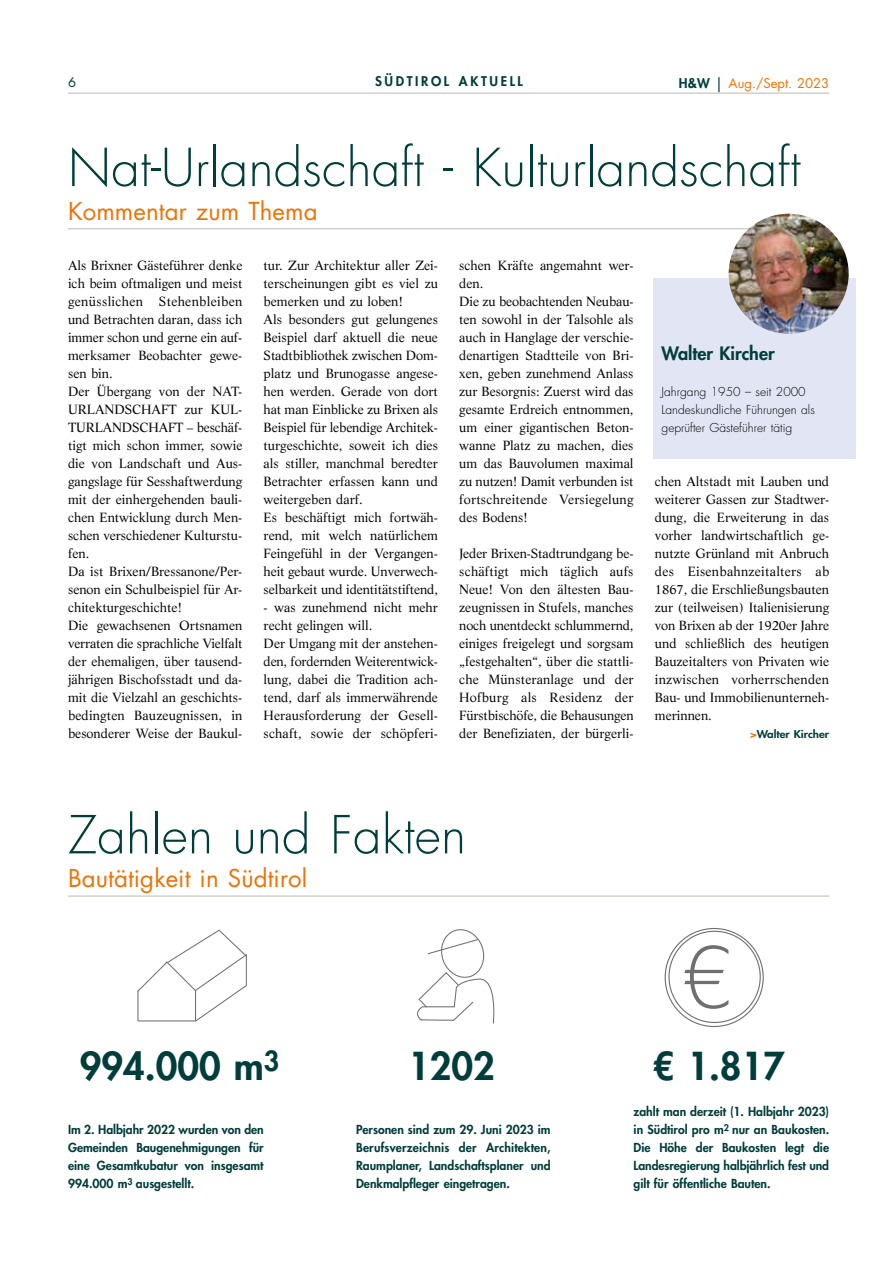
<style>
.page{position:relative;width:893px;height:1263px;background:#fff}
.page>*{position:absolute;margin:0;border:0;box-sizing:border-box;transform-origin:0 0}
.t1{font:300 82.5px "Futura Std";color:#706f6f}
.t2{font:300 51px "Futura Std";letter-spacing:.005em;color:#003d3b}
.t3{font:800 37.5px "Futura Std";color:#003d3b}
.t4{font:24px "Futura Std";letter-spacing:.005em;color:#ee7203}
.t5{font:800 18px "Futura Std";color:#003d3b}
.t6{font:13.05px/18px "Life LT Std";color:#000}
.t7{font:13.05px "Futura Std";color:#ee7203}
.t8{font:800 13.05px "Futura Std";letter-spacing:.2em;color:#003d3b}
.t9{font:13.05px "Futura Std";color:#003d3b}
.t10{font:800 12.15px/18px "Futura Std";color:#003d3b;text-align:justify}
.t11{font:300 12px/18px "Futura Std";color:#000}
.t12{font:800 10.5px "Futura Std";color:#003d3b;scale:1.1 1}
.s1{font-weight:800;color:#003d3b}
.s2{font-size:15px;color:#003d3b}
.s3{color:#ee7203}
</style>
<div class="page">
<hr style="left:68px;top:228px;width:761px;height:1px;background:#bdb9b3">
<hr style="left:68px;top:896px;width:761px;height:1px;background:#bdb9b3">
<svg style="left:417px;top:929px;width:78px;height:95px"></svg>
<svg style="left:137px;top:929px;width:110px;height:93px"></svg>
<hr style="left:138px;top:1020px;width:58px;height:1px;background:#706f6f">
<div style="left:653px;top:279px;width:203px;height:180px;background:#e2e6f4"></div>
<img style="left:729px;top:214px;width:120px;height:120px;border-radius:60px">
<hr style="left:68px;top:93px;width:761px;height:1px;background:#bdb9b3">
<p class="t9" style="left:68px;top:74px;width:10px">6</p>
<p class="t8" style="left:375px;top:73px;width:149px">SÜDTIROL AKTUELL</p>
<p class="t7" style="left:679px;top:75px;width:152px"><span class="s1">H&amp;W</span> <span class="s2">|</span> Aug./Sept. 2023</p>
<h2 class="t2" style="left:68px;top:137px;width:734px">Nat-Urlandschaft - Kulturlandschaft</h2>
<h3 class="t4" style="left:68px;top:196px;width:251px">Kommentar zum Thema</h3>
<p class="t6" style="left:68px;top:256px;width:176px">Als Brixner Gästeführer denke ich beim oftmaligen und meist genüsslichen Stehenbleiben und Betrachten daran, dass ich immer schon und gerne ein auf&shy;merksamer Beobachter gewe&shy;sen bin.<br>Der Übergang von der NAT-<br>URLANDSCHAFT zur KUL-<br>TURLANDSCHAFT – beschäf&shy;tigt mich schon immer, sowie die von Landschaft und Aus&shy;gangslage für Sesshaftwerdung mit der einhergehenden bauli&shy;chen Entwicklung durch Men&shy;schen verschiedener Kulturstu&shy;fen.<br>Da ist Brixen/Bressanone/Per&shy;senon ein Schulbeispiel für Ar&shy;chitekturgeschichte!<br>Die gewachsenen Ortsnamen verraten die sprachliche Vielfalt der ehemaligen, über tausend&shy;jährigen Bischofsstadt und da&shy;mit die Vielzahl an geschichts&shy;bedingten Bauzeugnissen, in besonderer Weise der Baukul-</p>
<p class="t6" style="left:264px;top:256px;width:176px">tur. Zur Architektur aller Zei&shy;terscheinungen gibt es viel zu bemerken und zu loben!<br>Als besonders gut gelungenes<br>Beispiel darf aktuell die neue<br>Stadtbibliothek zwischen Dom&shy;platz und Brunogasse angese&shy;hen werden. Gerade von dort hat man Einblicke zu Brixen als<br>Beispiel für lebendige Architek&shy;turgeschichte, soweit ich dies als stiller, manchmal beredter<br>Betrachter erfassen kann und weitergeben darf.<br>Es beschäftigt mich fortwäh&shy;rend, mit welch natürlichem<br>Feingefühl in der Vergangen&shy;heit gebaut wurde. Unverwech&shy;selbarkeit und identitätstiftend,</p>
<p class="t6" style="left:264px;top:598px;width:176px">- was zunehmend nicht mehr recht gelingen will.<br>Der Umgang mit der anstehen&shy;den, fordernden Weiterentwick&shy;lung, dabei die Tradition ach&shy;tend, darf als immerwährende<br>Herausforderung der Gesell&shy;schaft, sowie der schöpferi-</p>
<p class="t6" style="left:459px;top:256px;width:176px">schen Kräfte angemahnt wer&shy;den.<br>Die zu beobachtenden Neubau&shy;ten sowohl in der Talsohle als auch in Hanglage der verschie&shy;denartigen Stadtteile von Bri&shy;xen, geben zunehmend Anlass zur Besorgnis: Zuerst wird das gesamte Erdreich entnommen, um einer gigantischen Beton&shy;wanne Platz zu machen, dies um das Bauvolumen maximal zu nutzen! Damit verbunden ist fortschreitende Versiegelung des Bodens!</p>
<p class="t6" style="left:459px;top:544px;width:176px;text-align:justify">Jeder Brixen-Stadtrundgang be&shy;schäftigt mich täglich aufs Neue! Von den ältesten Bau&shy;zeugnissen in Stufels, manches noch unentdeckt schlummernd, einiges freigelegt und sorgsam „festgehalten“, über die stattli&shy;che Münsteranlage und der Hofburg als Residenz der Fürstbischöfe, die Behausungen der Benefiziaten, der bürgerli-</p>
<h3 class="t5" style="left:662px;top:342px;width:115px">Walter Kircher</h3>
<p class="t11" style="left:662px;top:383px;width:155px">Jahrgang 1950 – seit 2000<br>Landeskundliche Führungen als geprüfter Gästeführer tätig</p>
<p class="t6" style="left:655px;top:472px;width:176px;text-align:justify">chen Altstadt mit Lauben und weiterer Gassen zur Stadtwer&shy;dung, die Erweiterung in das vorher landwirtschaftlich ge&shy;nutzte Grünland mit Anbruch des Eisenbahnzeitalters ab 1867, die Erschließungsbauten zur (teilweisen) Italienisierung von Brixen ab der 1920er Jahre und schließlich des heutigen Bauzeitalters von Privaten wie inzwischen vorherrschenden Bau- und Immobilienunterneh&shy;merinnen.</p>
<p class="t12" style="left:750px;top:727px;width:73px"><span class="s3">&gt;</span>Walter Kircher</p>
<h2 class="t2" style="left:68px;top:804px;width:399px">Zahlen und Fakten</h2>
<h3 class="t4" style="left:68px;top:863px;width:241px">Bautätigkeit in Südtirol</h3>
<h1 class="t1" style="left:681px;top:928px;width:53px">€</h1>
<h3 class="t3" style="left:80px;top:1042px;width:201px">994.000 m<sup>3</sup></h3>
<h3 class="t3" style="left:408px;top:1042px;width:88px">1202</h3>
<p class="t10" style="left:68px;top:1121px;width:197px">Im 2. Halbjahr 2022 wurden von den Gemeinden Baugenehmigungen für eine Gesamtkubatur von insgesamt 994.000 m<sup>3</sup> ausgestellt.</p>
<p class="t10" style="left:356px;top:1121px;width:196px">Personen sind zum 29. Juni 2023 im Berufsverzeichnis der Architekten, Raumplaner, Landschaftsplaner und Denkmalpfleger eingetragen.</p>
<h3 class="t3" style="left:653px;top:1042px;width:134px">€ 1.817</h3>
<p class="t10" style="left:634px;top:1103px;width:197px">zahlt man derzeit (1. Halbjahr 2023) in Südtirol pro m<sup>2</sup> nur an Baukosten.<br>Die Höhe der Baukosten legt die Landesregierung halbjährlich fest und gilt für öffentliche Bauten.</p>
</div>
